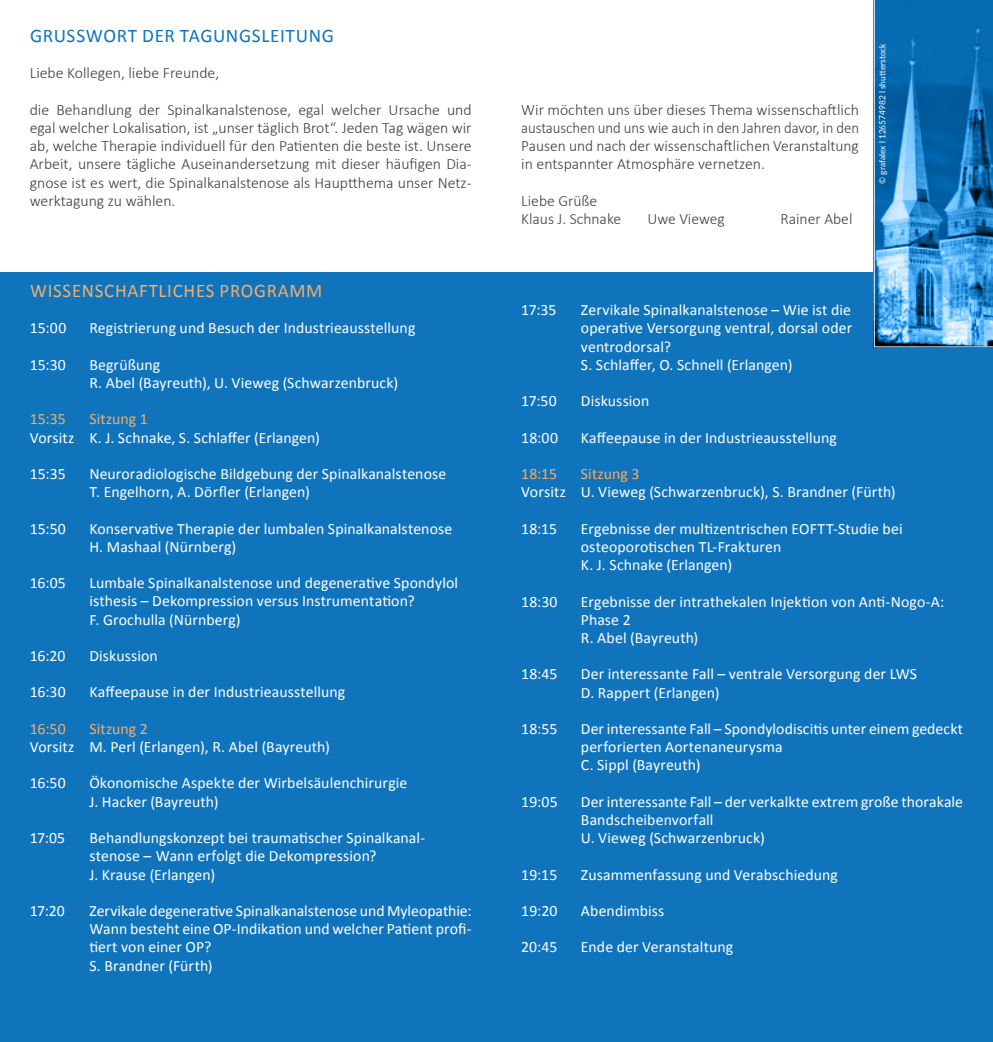
<style>
.page{position:relative;width:993px;height:1042px;background:#fff}
.page>*{position:absolute;margin:0;border:0;box-sizing:border-box;transform-origin:0 0}
.t1{font:19.25px "Calibri";letter-spacing:.04em;color:#f2ae69}
.t2{font:19.25px "Calibri";letter-spacing:.035em;color:#1074bc}
.t3{font:15.75px/18.2px "Calibri";letter-spacing:.005em;color:#fff}
.t4{font:300 15.75px/18.2px "Calibri";color:#3e3e3f;text-align:justify}
.t5{font:15.75px "Calibri";letter-spacing:.01em;color:#f2ae69}
.t6{font:8.75px "Lato";color:#fff;scale:.96 1}
</style>
<div class="page">
<div style="left:0;top:273px;width:992px;height:769px;background:#1074bc"></div>
<svg style="left:873px;top:0;width:119px;height:347px;background:#2c83c3"></svg>
<p class="t2" style="left:30px;top:23px;width:305px">GRUSSWORT DER TAGUNGSLEITUNG</p>
<p class="t4" style="left:30px;top:64px;width:191px">Liebe Kollegen, liebe Freunde,</p>
<p class="t4" style="left:30px;top:100px;width:443px">die Behandlung der Spinalkanalstenose, egal welcher Ursache und egal welcher Lokalisation, ist „unser täglich Brot“. Jeden Tag wägen wir ab, welche Therapie individuell für den Patienten die beste ist. Unsere Arbeit, unsere tägliche Auseinandersetzung mit dieser häufigen Dia&shy;gnose ist es wert, die Spinalkanalstenose als Hauptthema unser Netz&shy;werktagung zu wählen.</p>
<p class="t4" style="left:521px;top:100px;width:339px">Wir möchten uns über dieses Thema wissenschaftlich austauschen und uns wie auch in den Jahren davor, in den Pausen und nach der wissenschaftlichen Veranstaltung in entspannter Atmosphäre vernetzen.</p>
<p class="t4" style="left:521px;top:191px;width:101px">Liebe Grüße<br>Klaus J. Schnake</p>
<p class="t4" style="left:647px;top:210px;width:79px">Uwe Vieweg</p>
<p class="t4" style="left:780px;top:210px;width:73px">Rainer Abel</p>
<p class="t6" style="left:875px;top:184px;width:148px;rotate:-90deg">© grafalex l 126574982 l shutterstock</p>
<p class="t1" style="left:30px;top:278px;width:293px">WISSENSCHAFTLICHES PROGRAMM</p>
<p class="t3" style="left:30px;top:319px;width:38px">15:00</p>
<p class="t3" style="left:89px;top:319px;width:327px">Registrierung und Besuch der Industrieausstellung</p>
<p class="t3" style="left:30px;top:355px;width:38px">15:30</p>
<p class="t3" style="left:89px;top:355px;width:310px">Begrüßung<br>R. Abel (Bayreuth), U. Vieweg (Schwarzenbruck)</p>
<p class="t5" style="left:30px;top:409px;width:37px">15:35</p>
<p class="t5" style="left:89px;top:409px;width:60px">Sitzung 1</p>
<p class="t3" style="left:30px;top:428px;width:291px">Vorsitz K. J. Schnake, S. Schlaffer (Erlangen)</p>
<p class="t3" style="left:30px;top:465px;width:37px">15:35</p>
<p class="t3" style="left:89px;top:465px;width:358px">Neuroradiologische Bildgebung der Spinalkanalstenose<br>T. Engelhorn, A. Dörfler (Erlangen)</p>
<p class="t3" style="left:30px;top:519px;width:38px">15:50</p>
<p class="t3" style="left:89px;top:519px;width:364px">Konservative Therapie der lumbalen Spinalkanalstenose<br>H. Mashaal (Nürnberg)</p>
<p class="t3" style="left:30px;top:574px;width:38px">16:05</p>
<p class="t3" style="left:89px;top:574px;width:370px">Lumbale Spinalkanalstenose und degenerative Spondylol isthesis – Dekompression versus Instrumentation?<br>F. Grochulla (Nürnberg)</p>
<p class="t3" style="left:30px;top:647px;width:37px">16:20</p>
<p class="t3" style="left:89px;top:647px;width:70px">Diskussion</p>
<p class="t3" style="left:30px;top:683px;width:37px">16:30</p>
<p class="t3" style="left:89px;top:683px;width:257px">Kaffeepause in der Industrieausstellung</p>
<p class="t5" style="left:30px;top:718px;width:38px">16:50</p>
<p class="t5" style="left:89px;top:718px;width:60px">Sitzung 2</p>
<p class="t3" style="left:30px;top:738px;width:301px">Vorsitz M. Perl (Erlangen), R. Abel (Bayreuth)</p>
<p class="t3" style="left:30px;top:774px;width:38px">16:50</p>
<p class="t3" style="left:89px;top:774px;width:319px">Ökonomische Aspekte der Wirbelsäulenchirurgie<br>J. Hacker (Bayreuth)</p>
<p class="t3" style="left:30px;top:829px;width:37px">17:05</p>
<p class="t3" style="left:89px;top:829px;width:337px">Behandlungskonzept bei traumatischer Spinalkanal&shy;stenose – Wann erfolgt die Dekompression?<br>J. Krause (Erlangen)</p>
<p class="t3" style="left:30px;top:901px;width:37px">17:20</p>
<p class="t3" style="left:89px;top:901px;width:383px">Zervikale degenerative Spinalkanalstenose und Myleopathie:<br>Wann besteht eine OP-Indikation und welcher Patient profi&shy;tiert von einer OP?<br>S. Brandner (Fürth)</p>
<p class="t3" style="left:521px;top:301px;width:37px">17:35</p>
<p class="t3" style="left:580px;top:301px;width:273px">Zervikale Spinalkanalstenose – Wie ist die operative Versorgung ventral, dorsal oder ventrodorsal?<br>S. Schlaffer, O. Schnell (Erlangen)</p>
<p class="t3" style="left:521px;top:392px;width:37px">17:50</p>
<p class="t3" style="left:580px;top:392px;width:70px">Diskussion</p>
<p class="t3" style="left:521px;top:428px;width:38px">18:00</p>
<p class="t3" style="left:580px;top:428px;width:257px">Kaffeepause in der Industrieausstellung</p>
<p class="t5" style="left:521px;top:464px;width:37px">18:15</p>
<p class="t5" style="left:580px;top:464px;width:60px">Sitzung 3</p>
<p class="t3" style="left:521px;top:483px;width:376px">Vorsitz U. Vieweg (Schwarzenbruck), S. Brandner (Fürth)</p>
<p class="t3" style="left:521px;top:519px;width:37px">18:15</p>
<p class="t3" style="left:580px;top:519px;width:323px">Ergebnisse der multizentrischen EOFTT-Studie bei osteoporotischen TL-Frakturen<br>K. J. Schnake (Erlangen)</p>
<p class="t3" style="left:521px;top:592px;width:38px">18:30</p>
<p class="t3" style="left:580px;top:592px;width:365px">Ergebnisse der intrathekalen Injektion von Anti-Nogo-A:<br>Phase 2<br>R. Abel (Bayreuth)</p>
<p class="t3" style="left:521px;top:665px;width:37px">18:45</p>
<p class="t3" style="left:580px;top:665px;width:338px">Der interessante Fall – ventrale Versorgung der LWS<br>D. Rappert (Erlangen)</p>
<p class="t3" style="left:521px;top:719px;width:38px">18:55</p>
<p class="t3" style="left:580px;top:719px;width:383px">Der interessante Fall – Spondylodiscitis unter einem gedeckt perforierten Aortenaneurysma<br>C. Sippl (Bayreuth)</p>
<p class="t3" style="left:521px;top:792px;width:38px">19:05</p>
<p class="t3" style="left:580px;top:792px;width:383px">Der interessante Fall – der verkalkte extrem große thorakale<br>Bandscheibenvorfall<br>U. Vieweg (Schwarzenbruck)</p>
<p class="t3" style="left:521px;top:865px;width:37px">19:15</p>
<p class="t3" style="left:580px;top:865px;width:258px">Zusammenfassung und Verabschiedung</p>
<p class="t3" style="left:521px;top:902px;width:38px">19:20</p>
<p class="t3" style="left:580px;top:902px;width:85px">Abendimbiss</p>
<p class="t3" style="left:521px;top:938px;width:38px">20:45</p>
<p class="t3" style="left:580px;top:938px;width:154px">Ende der Veranstaltung</p>
</div>
